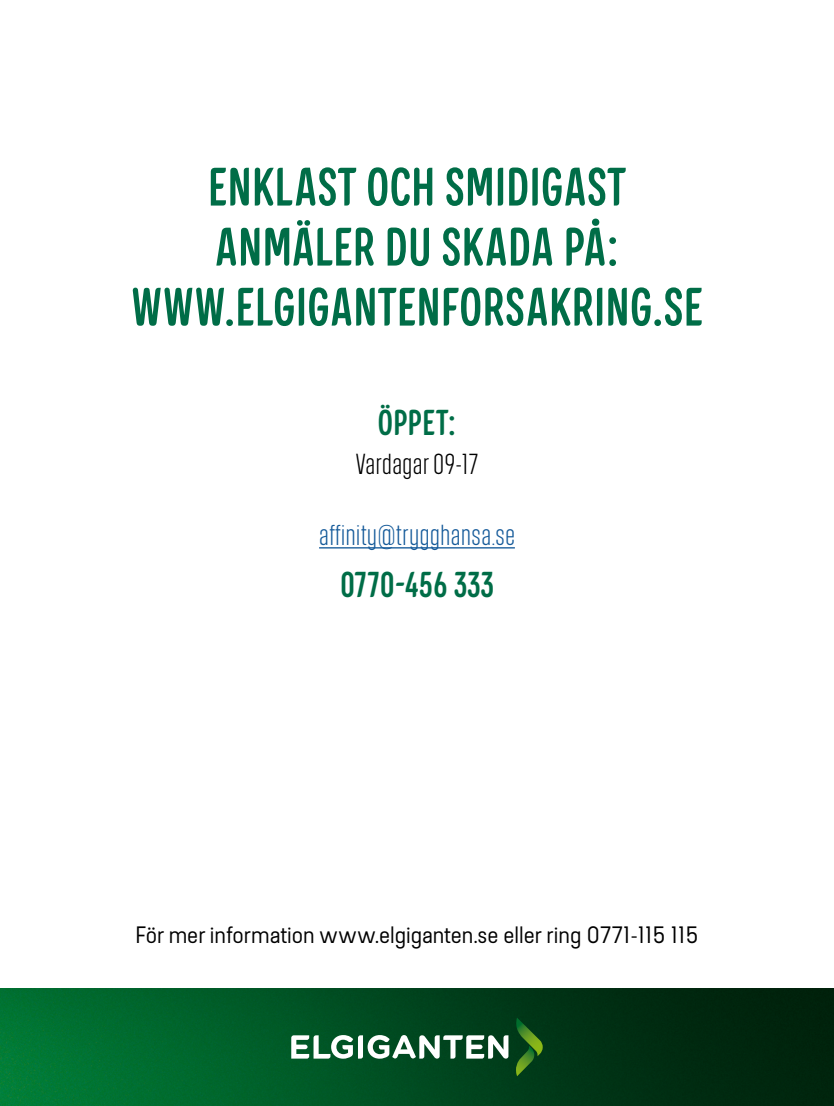
<style>
.page{position:relative;width:834px;height:1106px;background:#fff}
.page>*{position:absolute;margin:0;border:0;box-sizing:border-box;transform-origin:0 0}
.t1{font:54px/60px "Elkjop Headline";letter-spacing:.01em;color:#006d47;text-align:center}
.t2{font:36px "Elkjop Headline";letter-spacing:.015em;color:#006d47}
.t3{font:300 27px "Elkjop Condensed";letter-spacing:.025em;color:#165b9a}
.t4{font:300 27px "Elkjop Condensed";letter-spacing:.025em;color:#000}
.t5{font:23.7px "Elkjop Bodytext";color:#000}
</style>
<div class="page">
<img style="left:0;top:988px;width:833px;height:118px">
<svg style="left:291px;top:1035px;width:217px;height:23px"></svg>
<svg style="left:515px;top:1017px;width:27px;height:59px;background:#225d1c"></svg>
<hr style="left:319px;top:547px;width:196px;height:1px;background:#165b9a">
<p class="t1" style="left:131px;top:157px;width:573px">ENKLAST OCH SMIDIGAST<br>ANMÄLER DU SKADA PÅ:<br>WWW.ELGIGANTENFORSAKRING.SE</p>
<p class="t2" style="left:377px;top:403px;width:80px">ÖPPET:</p>
<p class="t4" style="left:356px;top:449px;width:124px">Vardagar 09-17</p>
<p class="t3" style="left:319px;top:520px;width:197px">affinity@trygghansa.se</p>
<p class="t2" style="left:340px;top:565px;width:154px">0770-456 333</p>
<p class="t5" style="left:135px;top:922px;width:564px">För mer information www.elgiganten.se eller ring 0771-115 115</p>
</div>
